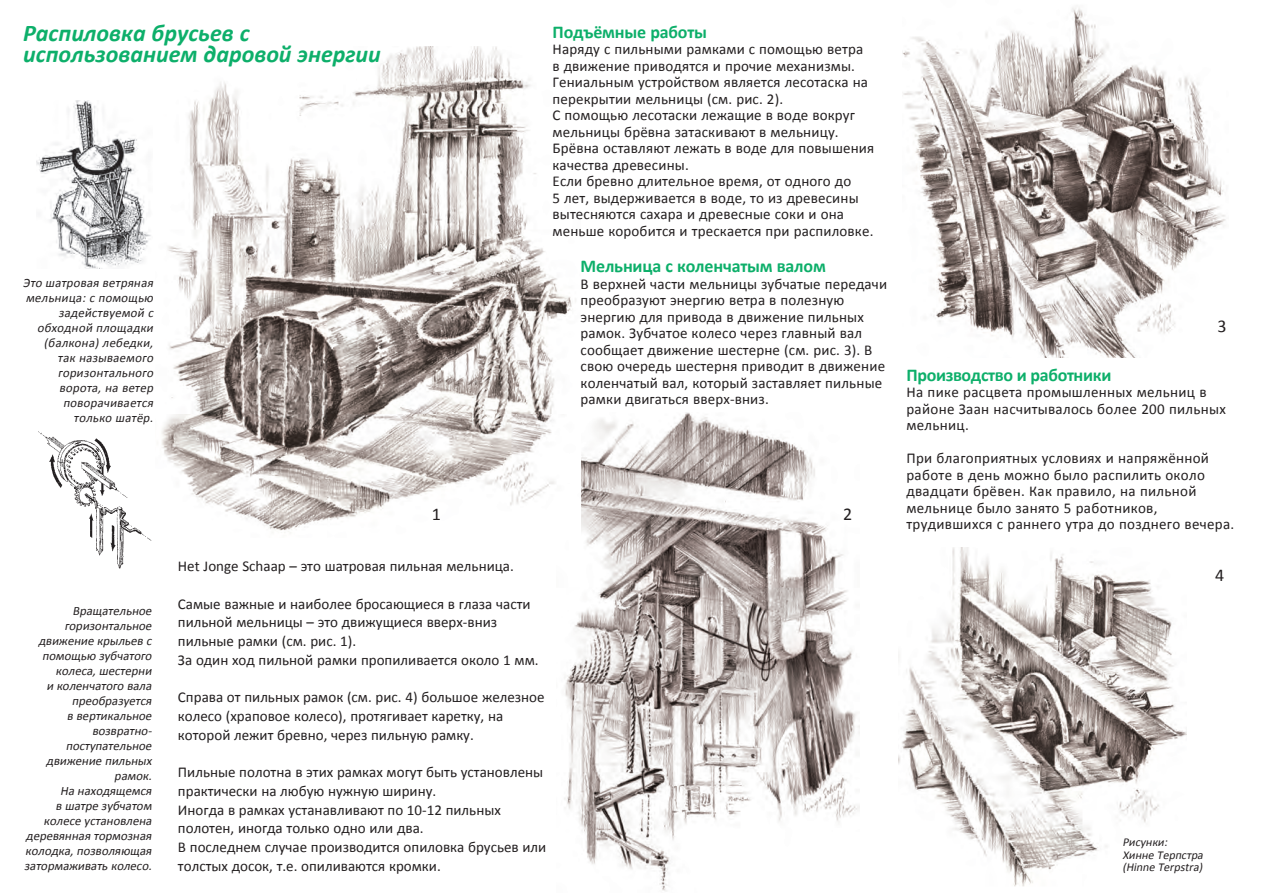
<style>
.page{position:relative;width:1263px;height:893px;background:#fff}
.page>*{position:absolute;margin:0;border:0;box-sizing:border-box;transform-origin:0 0}
.t1{font:italic 700 24px/21px "Calibri";color:#0daf6a}
.t2{font:700 18px "Calibri";letter-spacing:-.01em;color:#0daf6a}
.t3{font:18px "Calibri";color:#231f20}
.t4{font:15px/16.5px "Calibri";letter-spacing:.01em;color:#231f20}
.t5{font:italic 12.75px/15px "Calibri";color:#231f20;text-align:right}
.t6{font:italic 12px/12.8px "Calibri";color:#231f20}
</style>
<div class="page">
<img style="left:564px;top:412px;width:295px;height:479px">
<img style="left:903px;top:8px;width:323px;height:350px">
<img style="left:161px;top:46px;width:420px;height:491px">
<img style="left:36px;top:100px;width:115px;height:169px">
<img style="left:38px;top:431px;width:114px;height:138px">
<img style="left:898px;top:548px;width:289px;height:339px">
<p class="t1" style="left:23px;top:22px;width:359px">Распиловка брусьев с использованием даровой энергии</p>
<p class="t5" style="left:23px;top:275px;width:135px">Это шатровая ветряная мельница: с помощью задействуемой с обходной площадки (балкона) лебедки, так называемого горизонтального ворота, на ветер поворачивается только шатёр.</p>
<p class="t2" style="left:552px;top:20px;width:156px">Подъёмные работы</p>
<p class="t4" style="left:552px;top:41px;width:323px">Наряду с пильными рамками с помощью ветра<br>в движение приводятся и прочие механизмы.<br>Гениальным устройством является лесотаска на перекрытии мельницы (см. рис. 2).<br>С помощью лесотаски лежащие в воде вокруг мельницы брёвна затаскивают в мельницу.<br>Брёвна оставляют лежать в воде для повышения качества древесины.<br>Если бревно длительное время, от одного до<br>5 лет, выдерживается в воде, то из древесины вытесняются сахара и древесные соки и она меньше коробится и трескается при распиловке.</p>
<p class="t2" style="left:581px;top:255px;width:247px">Мельница с коленчатым валом</p>
<p class="t4" style="left:581px;top:276px;width:308px">В верхней части мельницы зубчатые передачи преобразуют энергию ветра в полезную энергию для привода в движение пильных рамок. Зубчатое колесо через главный вал сообщает движение шестерне (см. рис. 3). В свою очередь шестерня приводит в движение коленчатый вал, который заставляет пильные рамки двигаться вверх-вниз.</p>
<p class="t3" style="left:432px;top:503px;width:11px">1</p>
<p class="t3" style="left:843px;top:503px;width:11px">2</p>
<p class="t5" style="left:24px;top:603px;width:132px">Вращательное горизонтальное движение крыльев с помощью зубчатого колеса,шестерни<br>и коленчатого вала преобразуется<br>в вертикальное возвратно&shy;поступательное движение пильных рамок.<br>На находящемся<br>в шатре зубчатом колесе установлена деревянная тормозная колодка,позволяющая затормаживать колесо.</p>
<p class="t4" style="left:178px;top:558px;width:337px">Het Jonge Schaap – это шатровая пильная мельница.</p>
<p class="t4" style="left:178px;top:594px;width:362px;line-height:18.8px">Самые важные и наиболее бросающиеся в глаза части пильной мельницы – это движущиеся вверх-вниз пильные рамки (см. рис. 1).<br>За один ход пильной рамки пропиливается около 1 мм.</p>
<p class="t4" style="left:178px;top:688px;width:368px;line-height:18.8px">Справа от пильных рамок (см. рис. 4) большое железное колесо (храповое колесо), протягивает каретку, на которой лежит бревно, через пильную рамку.</p>
<p class="t4" style="left:178px;top:763px;width:370px;line-height:18.8px">Пильные полотна в этих рамках могут быть установлены практически на любую нужную ширину.<br>Иногда в рамках устанавливают по 10-12 пильных полотен, иногда только одно или два.<br>В последнем случае производится опиловка брусьев или толстых досок, т.е. опиливаются кромки.</p>
<p class="t3" style="left:1217px;top:315px;width:11px">3</p>
<p class="t2" style="left:906px;top:363px;width:206px">Производство и работники</p>
<p class="t4" style="left:906px;top:384px;width:321px">На пике расцвета промышленных мельниц в районе Заан насчитывалось более 200 пильных мельниц.</p>
<p class="t4" style="left:906px;top:450px;width:329px">При благоприятных условиях и напряжённой работе в день можно было распилить около двадцати брёвен. Как правило, на пильной мельнице было занято 5 работников, трудившихся с раннего утра до позднего вечера.</p>
<p class="t3" style="left:1215px;top:563px;width:11px">4</p>
<p class="t6" style="left:1122px;top:835px;width:85px">Рисунки:<br>Хинне Терпстра (Hinne Terpstra)</p>
</div>
